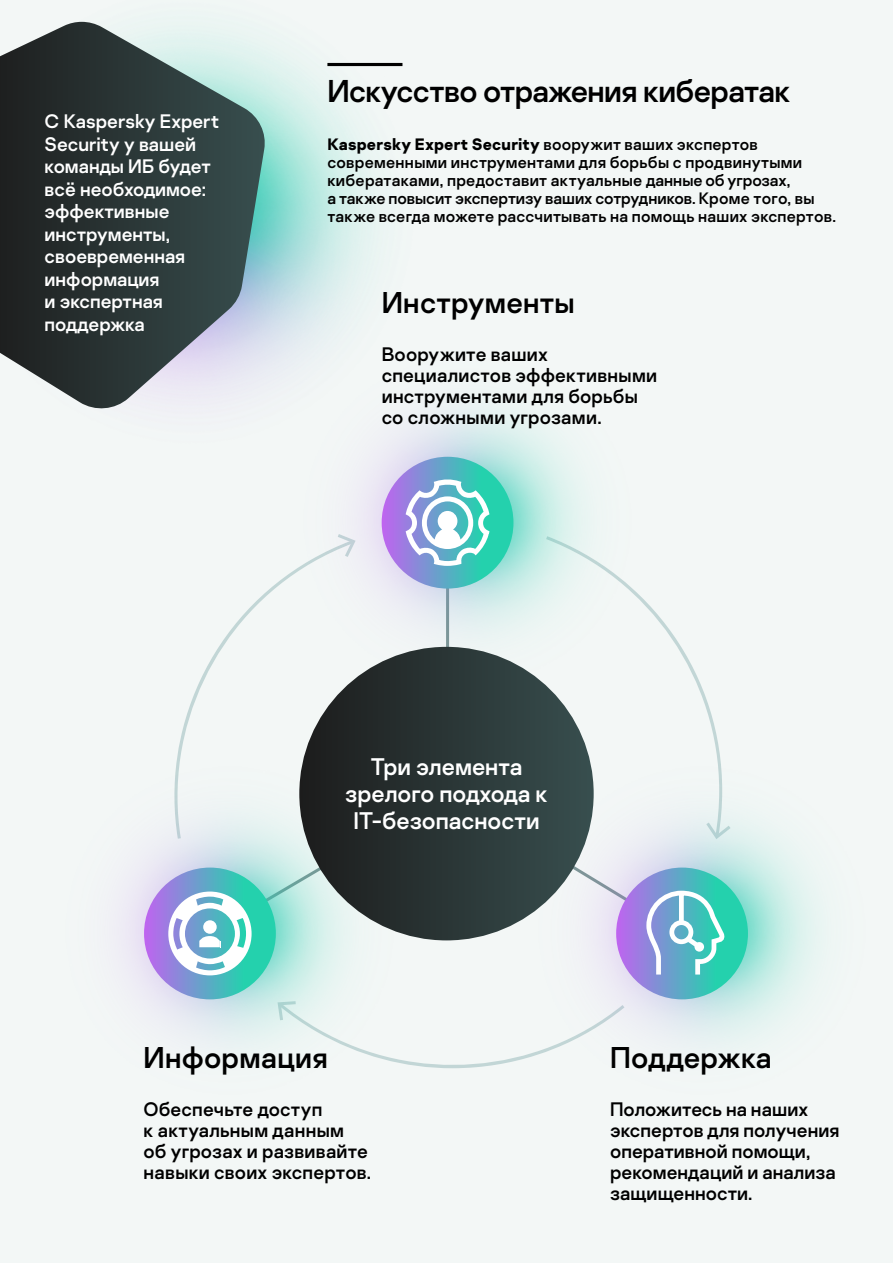
<style>
.page{position:relative;width:893px;height:1263px;background:#f3f7f6}
.page>*{position:absolute;margin:0;border:0;box-sizing:border-box;transform-origin:0 0}
.t1{font:31.5px "Kaspersky Sans";letter-spacing:-.02em;color:#000}
.t2{font:30px "Kaspersky Sans";letter-spacing:.01em;color:#000}
.t3{font:24px/27px "Kaspersky Sans";color:#fff;text-align:center}
.t4{font:19.5px/21px "Kaspersky Sans";letter-spacing:.005em;color:#000}
.t5{font:19.5px/22.5px "Kaspersky Sans";color:#fff}
.t6{font:16.5px/18px "Kaspersky Sans";letter-spacing:.01em;color:#000}
.s1{font-weight:700}
</style>
<div class="page">
<hr style="left:327px;top:63px;width:75px;height:3px;background:#000">
<svg style="left:546px;top:587px;width:175px;height:180px"></svg>
<svg style="left:176px;top:565px;width:172px;height:202px"></svg>
<svg style="left:394px;top:1051px;width:144px;height:18px"></svg>
<img style="left:303px;top:356px;width:328px;height:328px">
<img style="left:120px;top:767px;width:274px;height:295px">
<img style="left:538px;top:767px;width:282px;height:288px">
<div style="left:299px;top:647px;width:295px;height:293px;background:linear-gradient(to right,#1e1e1e,#395050);border-radius:147px"></div>
<svg style="left:382px;top:457px;width:131px;height:131px;background:#60a6c7"></svg>
<svg style="left:406px;top:479px;width:83px;height:87px"></svg>
<svg style="left:144px;top:867px;width:132px;height:132px;background:#878bd7"></svg>
<svg style="left:616px;top:867px;width:132px;height:132px;background:#41bcb9"></svg>
<svg style="left:168px;top:789px;width:562px;height:190px"></svg>
<svg style="left:0;top:22px;width:267px;height:390px;background:#546061"></svg>
<p class="t5" style="left:45px;top:110px;width:176px">С Kaspersky Expert<br>Security у вашей команды ИБ будет всё необходимое: эффективные инструменты, своевременная информация<br>и экспертная поддержка</p>
<h1 class="t1" style="left:327px;top:72px;width:464px">Искусство отражения кибератак</h1>
<p class="t6" style="left:327px;top:135px;width:510px"><span class="s1">Kaspersky Expert Security</span> вооружит ваших экспертов современными инструментами для борьбы с продвинутыми кибератаками, предоставит актуальные данные об угрозах,<br>а также повысит экспертизу ваших сотрудников. Кроме того, вы также всегда можете рассчитывать на помощь наших экспертов.</p>
<h2 class="t2" style="left:382px;top:284px;width:194px">Инструменты</h2>
<p class="t4" style="left:382px;top:343px;width:277px">Вооружите ваших специалистов эффективными инструментами для борьбы со сложными угрозами.</p>
<h3 class="t3" style="left:345px;top:753px;width:204px">Три элемента зрелого подхода к<br>IT-безопасности</h3>
<h2 class="t2" style="left:144px;top:1039px;width:186px">Информация</h2>
<p class="t4" style="left:144px;top:1099px;width:229px">Обеспечьте доступ<br>к актуальным данным об угрозах и развивайте навыки своих экспертов.</p>
<h2 class="t2" style="left:610px;top:1039px;width:163px">Поддержка</h2>
<p class="t4" style="left:610px;top:1099px;width:231px">Положитесь на наших экспертов для получения оперативной помощи, рекомендаций и анализа защищенности.</p>
</div>
